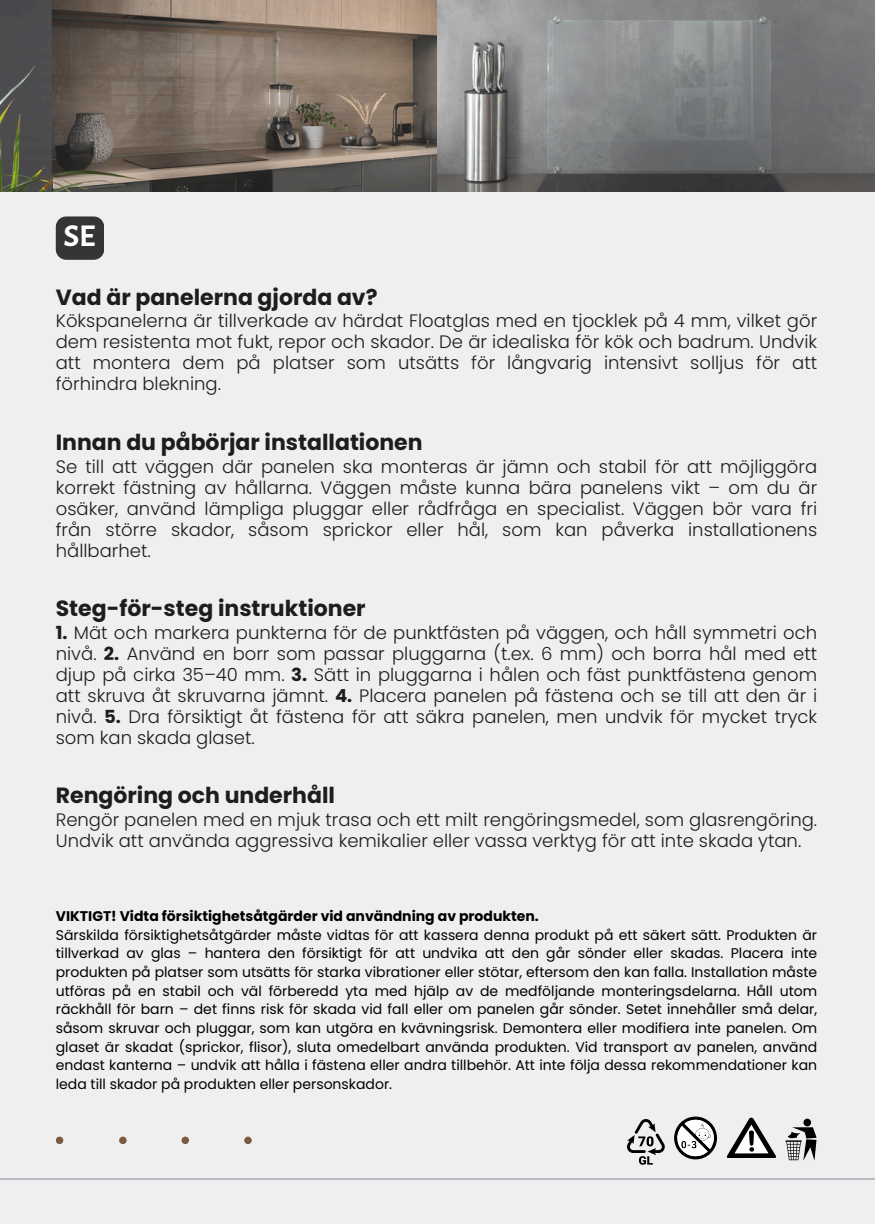
<style>
.page{position:relative;width:875px;height:1224px;background:#fff}
.page>*{position:absolute;margin:0;border:0;box-sizing:border-box;transform-origin:0 0}
.t1{font:700 32px "Alegreya Sans";color:#fff}
.t2{font:700 22px "Poppins";color:#1d1d1b}
.t3{font:300 18px/21px "Poppins";color:#1d1d1b;text-align:justify}
.t4{font:14px/18.6px "Poppins";color:#000;text-align:justify}
.t5{font:700 14px "Poppins";color:#000}
.s1{font-weight:700}
</style>
<div class="page">
<div style="left:0;top:0;width:874px;height:1224px;background:#ededed"></div>
<hr style="left:0;top:1178px;width:874px;height:2px;background:#b1b0be">
<img style="left:0;top:0;width:873px;height:192px">
<div style="left:56px;top:1137px;width:7px;height:7px;background:#795b43;border-radius:50%"></div>
<div style="left:119px;top:1137px;width:8px;height:7px;background:#795b43;border-radius:50%"></div>
<div style="left:181px;top:1137px;width:8px;height:7px;background:#795b43;border-radius:50%"></div>
<div style="left:244px;top:1137px;width:8px;height:7px;background:#795b43;border-radius:50%"></div>
<div style="left:56px;top:216px;width:48px;height:44px;background:#333633;border-radius:10px"></div>
<svg style="left:627px;top:1119px;width:37px;height:46px"></svg>
<svg style="left:674px;top:1116px;width:42px;height:44px"></svg>
<svg style="left:727px;top:1118px;width:48px;height:40px"></svg>
<svg style="left:785px;top:1119px;width:31px;height:42px"></svg>
<p class="t1" style="left:63px;top:221px;width:34px">SE</p>
<p class="t2" style="left:56px;top:282px;width:323px">Vad är panelerna gjorda av?</p>
<p class="t3" style="left:56px;top:311px;width:762px">Kökspanelerna är tillverkade av härdat Floatglas med en tjocklek på 4 mm, vilket gör dem resistenta mot fukt, repor och skador. De är idealiska för kök och badrum. Undvik att montera dem på platser som utsätts för långvarig intensivt solljus för att förhindra blekning.</p>
<p class="t2" style="left:56px;top:427px;width:368px">Innan du påbörjar installationen</p>
<p class="t3" style="left:56px;top:456px;width:762px">Se till att väggen där panelen ska monteras är jämn och stabil för att möjliggöra korrekt fästning av hållarna. Väggen måste kunna bära panelens vikt – om du är osäker, använd lämpliga pluggar eller rådfråga en specialist. Väggen bör vara fri från större skador, såsom sprickor eller hål, som kan påverka installationens hållbarhet.</p>
<h2 class="t2" style="left:56px;top:593px;width:311px">Steg-för-steg instruktioner</h2>
<h2 class="t3" style="left:56px;top:622px;width:762px"><span class="s1">1.</span> Mät och markera punkterna för de punktfästen på väggen, och håll symmetri och nivå. <span class="s1">2.</span> Använd en borr som passar pluggarna (t.ex. 6 mm) och borra hål med ett djup på cirka 35–40 mm. <span class="s1">3.</span> Sätt in pluggarna i hålen och fäst punktfästena genom att skruva åt skruvarna jämnt. <span class="s1">4.</span> Placera panelen på fästena och se till att den är i</h2>
<h2 class="t3" style="left:56px;top:706px;width:762px">nivå. <span class="s1">5.</span> Dra försiktigt åt fästena för att säkra panelen, men undvik för mycket tryck som kan skada glaset.</h2>
<h2 class="t2" style="left:56px;top:780px;width:280px">Rengöring och underhåll</h2>
<h2 class="t3" style="left:56px;top:809px;width:762px">Rengör panelen med en mjuk trasa och ett milt rengöringsmedel, som glasrengöring.<br>Undvik att använda aggressiva kemikalier eller vassa verktyg för att inte skada ytan.</h2>
<h1 class="t5" style="left:56px;top:906px;width:484px">VIKTIGT! Vidta försiktighetsåtgärder vid användning av produkten.</h1>
<h2 class="t4" style="left:56px;top:926px;width:762px">Särskilda försiktighetsåtgärder måste vidtas för att kassera denna produkt på ett säkert sätt. Produkten är tillverkad av glas – hantera den försiktigt för att undvika att den går sönder eller skadas. Placera inte produkten på platser som utsätts för starka vibrationer eller stötar, eftersom den kan falla. Installation måste utföras på en stabil och väl förberedd yta med hjälp av de medföljande monteringsdelarna. Håll utom räckhåll för barn – det finns risk för skada vid fall eller om panelen går sönder. Setet innehåller små delar, såsom skruvar och pluggar, som kan utgöra en kvävningsrisk. Demontera eller modifiera inte panelen. Om glaset är skadat (sprickor, flisor), sluta omedelbart använda produkten. Vid transport av panelen, använd endast kanterna – undvik att hålla i fästena eller andra tillbehör. Att inte följa dessa rekommendationer kan leda till skador på produkten eller personskador.</h2>
</div>
